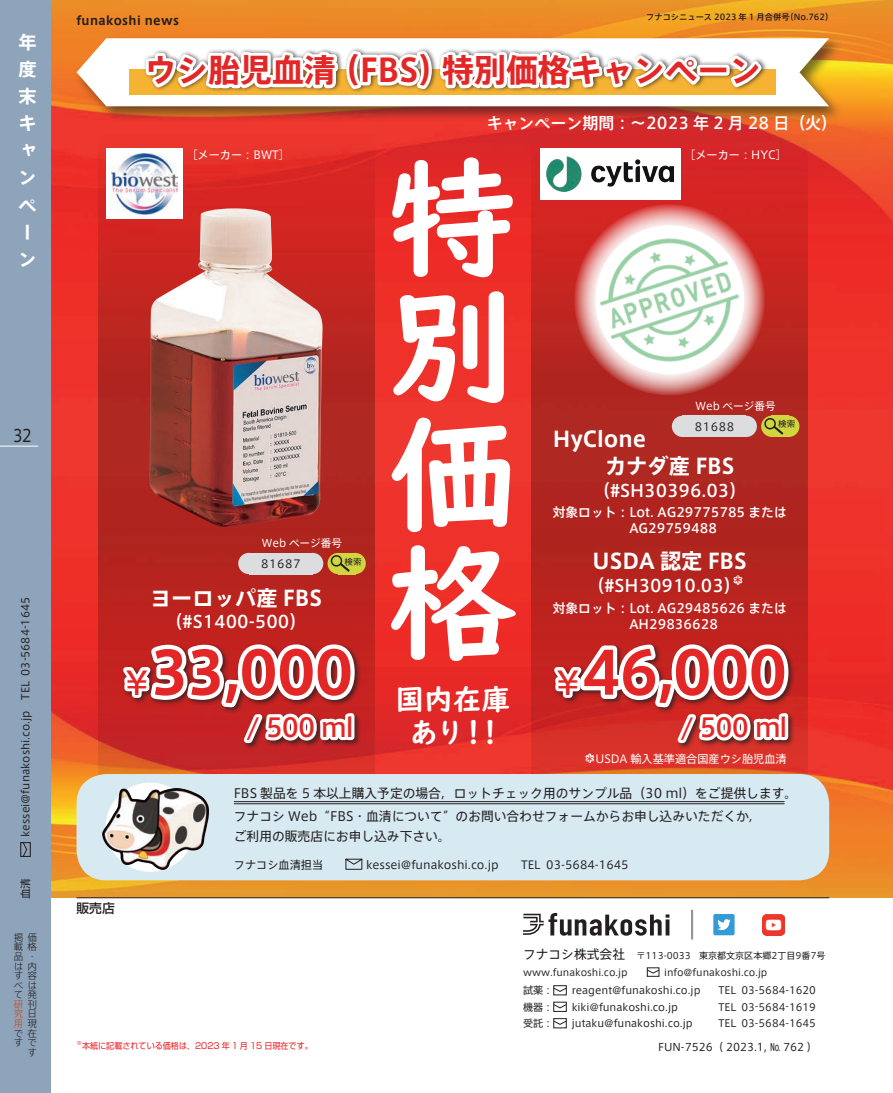
<style>
.page{position:relative;width:893px;height:1093px;background:#fff}
.page>*{position:absolute;margin:0;border:0;box-sizing:border-box;transform-origin:0 0}
.t1{font:129.75px/128.1px "UD Digi Kyokasho N B";color:#fff;text-align:justify}
.t2{font:700 58.5px "Axis Std";letter-spacing:-.035em;color:#e32626}
.t3{font:700 31.95px "Axis Std";color:#e32626}
.t4{font:28.65px/33px "UD Digi Kyokasho N B";color:#fff;text-align:center}
.t5{font:500 25.5px "Axis Std";letter-spacing:-.05em;color:#e32626}
.t6{font:700 21.3px/26.5px "Axis Std";color:#fff}
.t7{font:700 18px/27.2px "Axis Std";color:#fff}
.t8{font:500 16.95px "Axis Std";color:#fff}
.t9{font:16.95px "Axis Std";color:#231f20;scale:.9 1}
.t10{font:500 15.9px "Axis Std";color:#fff}
.t11{font:12.75px/23.4px "Axis Std";color:#231f20}
.t12{font:500 12.75px/15.9px "Axis Std";color:#fff;text-align:center}
.t13{font:500 12.75px "Shin Go Pro";color:#231f20}
.t14{font:700 12px "Axis Std";letter-spacing:.03em;color:#231f20}
.t15{font:11.1px "Axis Std";color:#231f20}
.t16{font:11.1px "Axis Std";color:#fff}
.t17{font:500 11.1px "Axis Std";color:#ee1d23}
.t18{font:10.65px "Axis Std";color:#231f20}
.t19{font:10.65px "Axis Std";color:#fff}
.t20{font:10.5px "Axis Std";color:#231f20}
.t21{font:10.05px "Axis Std";color:#231f20}
.t22{font:9.6px "Axis Std";color:#231f20}
.t23{font:300 9.6px/9.6px "Axis Std";color:#231f20}
.t24{font:300 9.6px/9.6px "Axis Std";color:#c74919;text-align:justify}
.t25{font:9px "Axis Std";color:#231f20}
.t26{font:8.55px "Shin Go Pro";color:#ee1d23;scale:.95 1}
.t27{font:8.55px "Axis Std";color:#231f20}
.t28{font:500 8.25px "Axis Std";color:#231f20}
.t29{font:5.55px "Shin Go Pro";color:#ee1d23}
.s1{font-weight:500;font-size:31.95px}
.s2{color:#ee1d23}
.s3{font-size:12.75px}
</style>
<div class="page">
<img style="left:51px;top:0;width:842px;height:897px">
<svg style="left:531px;top:134px;width:277px;height:641px;background:#bd2721"></svg>
<svg style="left:98px;top:134px;width:276px;height:641px;background:#c22721"></svg>
<svg style="left:574px;top:204px;width:191px;height:191px;background:#e0918e"></svg>
<div style="left:595px;top:225px;width:149px;height:149px;background:#fff;border-radius:50%"></div>
<div style="left:73px;top:35px;width:769px;height:87px;background:#231f20;opacity:.6"></div>
<svg style="left:77px;top:38px;width:752px;height:68px"></svg>
<div style="left:130px;top:69px;width:646px;height:26px;background:#f5b334"></div>
<div style="left:143px;top:46px;width:625px;height:47px;background:#231f20;opacity:.75"></div>
<svg style="left:143px;top:7px;width:563px;height:86px"></svg>
<div style="left:697px;top:65px;width:33px;height:11px;border:6px solid #fff"></div>
<svg style="left:724px;top:50px;width:42px;height:42px"></svg>
<div style="left:106px;top:149px;width:77px;height:70px;background:#fff"></div>
<img style="left:111px;top:154px;width:67px;height:60px">
<div style="left:540px;top:149px;width:140px;height:51px;background:#fff"></div>
<img style="left:547px;top:157px;width:126px;height:35px">
<svg style="left:328px;top:553px;width:21px;height:21px"></svg>
<div style="left:345px;top:553px;width:21px;height:21px;background:#d0d640;border-radius:50%"></div>
<div style="left:338px;top:553px;width:17px;height:21px;background:#d0d640"></div>
<div style="left:331px;top:555px;width:11px;height:11px;border:1px solid #231f20;border-radius:50%"></div>
<svg style="left:338px;top:561px;width:12px;height:11px"></svg>
<div style="left:238px;top:553px;width:21px;height:21px;background:#dcdddf;border-radius:50%"></div>
<div style="left:302px;top:553px;width:21px;height:21px;background:#dcdddf;border-radius:50%"></div>
<div style="left:249px;top:553px;width:64px;height:21px;background:#dcdddf"></div>
<div style="left:121px;top:641px;width:240px;height:108px;background:#231f20;opacity:.75"></div>
<svg style="left:114px;top:640px;width:245px;height:106px"></svg>
<div style="left:77px;top:774px;width:752px;height:106px;background:#d7e9f1;border-radius:30px"></div>
<div style="left:106px;top:782px;width:89px;height:90px;background:#fff;border-radius:50%"></div>
<img style="left:102px;top:788px;width:106px;height:81px">
<hr style="left:234px;top:801px;width:550px;height:1px;background:#231f20">
<hr style="left:234px;top:803px;width:550px;height:1px;background:#231f20">
<svg style="left:345px;top:858px;width:18px;height:12px"></svg>
<svg style="left:761px;top:416px;width:21px;height:21px"></svg>
<div style="left:778px;top:416px;width:21px;height:21px;background:#d0d640;border-radius:50%"></div>
<div style="left:772px;top:416px;width:17px;height:21px;background:#d0d640"></div>
<div style="left:764px;top:418px;width:12px;height:11px;border:1px solid #231f20;border-radius:50%"></div>
<svg style="left:771px;top:424px;width:13px;height:13px"></svg>
<div style="left:672px;top:416px;width:21px;height:21px;background:#dcdddf;border-radius:50%"></div>
<div style="left:736px;top:416px;width:21px;height:21px;background:#dcdddf;border-radius:50%"></div>
<div style="left:682px;top:416px;width:64px;height:21px;background:#dcdddf"></div>
<svg style="left:732px;top:574px;width:12px;height:12px"></svg>
<svg style="left:584px;top:752px;width:12px;height:12px"></svg>
<div style="left:552px;top:641px;width:243px;height:108px;background:#231f20;opacity:.75"></div>
<svg style="left:545px;top:631px;width:248px;height:115px"></svg>
<img style="left:601px;top:238px;width:138px;height:123px">
<img style="left:149px;top:208px;width:174px;height:319px">
<div style="left:0;top:0;width:51px;height:1093px;background:#8ea4bb"></div>
<div style="left:20px;top:842px;width:11px;height:15px;border:1px solid #231f20"></div>
<svg style="left:22px;top:842px;width:5px;height:15px"></svg>
<hr style="left:0;top:446px;width:38px;height:1px;background:#fff">
<hr style="left:77px;top:897px;width:752px;height:1px;background:#231f20">
<svg style="left:523px;top:913px;width:146px;height:22px"></svg>
<div style="left:713px;top:914px;width:22px;height:21px;background:#359bd6;border-radius:2px"></div>
<svg style="left:717px;top:919px;width:14px;height:12px"></svg>
<hr style="left:691px;top:910px;width:2px;height:29px;background:#939598">
<img style="left:762px;top:914px;width:22px;height:21px">
<div style="left:647px;top:967px;width:12px;height:10px;border:1px solid #231f20"></div>
<svg style="left:647px;top:969px;width:13px;height:4px"></svg>
<div style="left:553px;top:985px;width:14px;height:10px;border:1px solid #231f20"></div>
<svg style="left:553px;top:987px;width:14px;height:5px"></svg>
<div style="left:553px;top:1002px;width:14px;height:10px;border:1px solid #231f20"></div>
<svg style="left:553px;top:1004px;width:14px;height:4px"></svg>
<div style="left:553px;top:1018px;width:14px;height:10px;border:1px solid #231f20"></div>
<svg style="left:553px;top:1020px;width:14px;height:5px"></svg>
<h3 class="t7" style="left:19px;top:27px;width:19px">年度末キャンペーン</h3>
<h3 class="t9" style="left:13px;top:423px;width:23px">32</h3>
<p class="t18" style="left:18px;top:837px;width:241px;rotate:-90deg">kessei@funakoshi.co.jp TEL 03-5684-1645</p>
<p class="t18" style="left:18px;top:899px;width:23px;rotate:-90deg">血清</p>
<p class="t23" style="left:14px;top:932px;width:24px">掲<br>載<br>品<br>は<br>す<br>べはて</p>
<p class="t23" style="left:27px;top:932px;width:11px">価格・内容</p>
<p class="t23" style="left:27px;top:989px;width:11px">発刊日現在です</p>
<p class="t24" style="left:14px;top:999px;width:11px">研究用</p>
<p class="t23" style="left:14px;top:1027px;width:10px">です</p>
<p class="t14" style="left:77px;top:12px;width:104px">funakoshi news</p>
<p class="t28" style="left:646px;top:11px;width:189px">フナコシニュース 2023 年 1 月合併号（No.762）</p>
<h3 class="t3" style="left:145px;top:46px;width:618px">ウシ胎児血清（FBS）特別価格キャンペーン</h3>
<h3 class="t10" style="left:487px;top:111px;width:352px">キャンペーン期間：～2023 年 2 月 28 日（火）</h3>
<p class="t16" style="left:186px;top:146px;width:105px">［メーカー：BWT］</p>
<p class="t16" style="left:684px;top:146px;width:104px">［メーカー：HYC］</p>
<h1 class="t1" style="left:388px;top:155px;width:129px">特別価格</h1>
<p class="t19" style="left:695px;top:398px;width:82px">Web ページ番号</p>
<p class="t15" style="left:695px;top:418px;width:41px">81688</p>
<p class="t27" style="left:778px;top:418px;width:19px">検索</p>
<h3 class="t6" style="left:605px;top:425px;width:131px;text-indent:-52px">HyClone<br>カナダ産 FBS</h3>
<h3 class="t8" style="left:593px;top:477px;width:155px">（#SH30396.03）</h3>
<p class="t12" style="left:553px;top:504px;width:235px">対象ロット：Lot. AG29775785 または<br>AG29759488</p>
<h3 class="t6" style="left:593px;top:547px;width:156px">USDA 認定 FBS</h3>
<h3 class="t8" style="left:587px;top:573px;width:155px">（#SH30910.03）</h3>
<p class="t17" style="left:732px;top:572px;width:13px">＊</p>
<p class="t12" style="left:629px;top:599px;width:159px;text-align:left;text-indent:-77px">対象ロット：Lot. AG29485626 または<br>AH29836628</p>
<p class="t19" style="left:262px;top:535px;width:82px">Web ページ番号</p>
<p class="t15" style="left:261px;top:555px;width:41px">81687</p>
<p class="t27" style="left:345px;top:555px;width:19px">検索</p>
<h3 class="t6" style="left:150px;top:583px;width:173px">ヨーロッパ産 FBS</h3>
<h3 class="t8" style="left:166px;top:609px;width:142px">（#S1400-500）</h3>
<h2 class="t2" style="left:121px;top:628px;width:234px"><span class="s1">￥</span>33,000</h2>
<h3 class="t5" style="left:246px;top:708px;width:109px">/ 500 ml</h3>
<h2 class="t2" style="left:552px;top:628px;width:237px"><span class="s1">￥</span>46,000</h2>
<h3 class="t5" style="left:680px;top:708px;width:109px">/ 500 ml</h3>
<h3 class="t4" style="left:395px;top:683px;width:116px">国内在庫あり！！</h3>
<p class="t16" style="left:584px;top:750px;width:204px"><span class="s2">＊</span>USDA 輸入基準適合国産ウシ胎児血清</p>
<p class="t13" style="left:77px;top:898px;width:40px">販売店</p>
<p class="t11" style="left:234px;top:781px;width:565px">FBS 製品を 5 本以上購入予定の場合，ロットチェック用のサンプル品（30 ml）をご提供します。フナコシ Web“FBS・血清について”のお問い合わせフォームからお申し込みいただくか，</p>
<p class="t11" style="left:234px;top:823px;width:218px">ご利用の販売店にお申し込み下さい。</p>
<p class="t15" style="left:234px;top:856px;width:91px">フナコシ血清担当</p>
<p class="t15" style="left:366px;top:856px;width:134px">kessei@funakoshi.co.jp</p>
<p class="t15" style="left:521px;top:856px;width:109px">TEL 03-5684-1645</p>
<p class="t25" style="left:523px;top:949px;width:304px"><span class="s3">フナコシ株式会社</span> 〒113-0033 東京都文京区本郷2丁目9番7号</p>
<p class="t22" style="left:523px;top:965px;width:111px">www.funakoshi.co.jp　　</p>
<p class="t22" style="left:664px;top:965px;width:105px">info@funakoshi.co.jp</p>
<p class="t21" style="left:523px;top:983px;width:32px">試薬：</p>
<p class="t21" style="left:572px;top:983px;width:130px">reagent@funakoshi.co.jp</p>
<p class="t21" style="left:719px;top:983px;width:99px">TEL 03-5684-1620</p>
<p class="t21" style="left:523px;top:999px;width:32px">機器：</p>
<p class="t21" style="left:572px;top:999px;width:108px">kiki@funakoshi.co.jp</p>
<p class="t21" style="left:719px;top:999px;width:99px">TEL 03-5684-1619</p>
<p class="t21" style="left:523px;top:1016px;width:32px">受託：</p>
<p class="t21" style="left:572px;top:1016px;width:122px">jutaku@funakoshi.co.jp</p>
<p class="t21" style="left:719px;top:1016px;width:99px">TEL 03-5684-1645</p>
<p class="t29" style="left:77px;top:1039px;width:7px">※</p>
<p class="t26" style="left:82px;top:1039px;width:244px">本紙に記載されている価格は，2023 年 1 月 15 日現在です。</p>
<p class="t20" style="left:658px;top:1039px;width:161px">FUN-7526（ 2023.1, № 762 ）</p>
</div>
